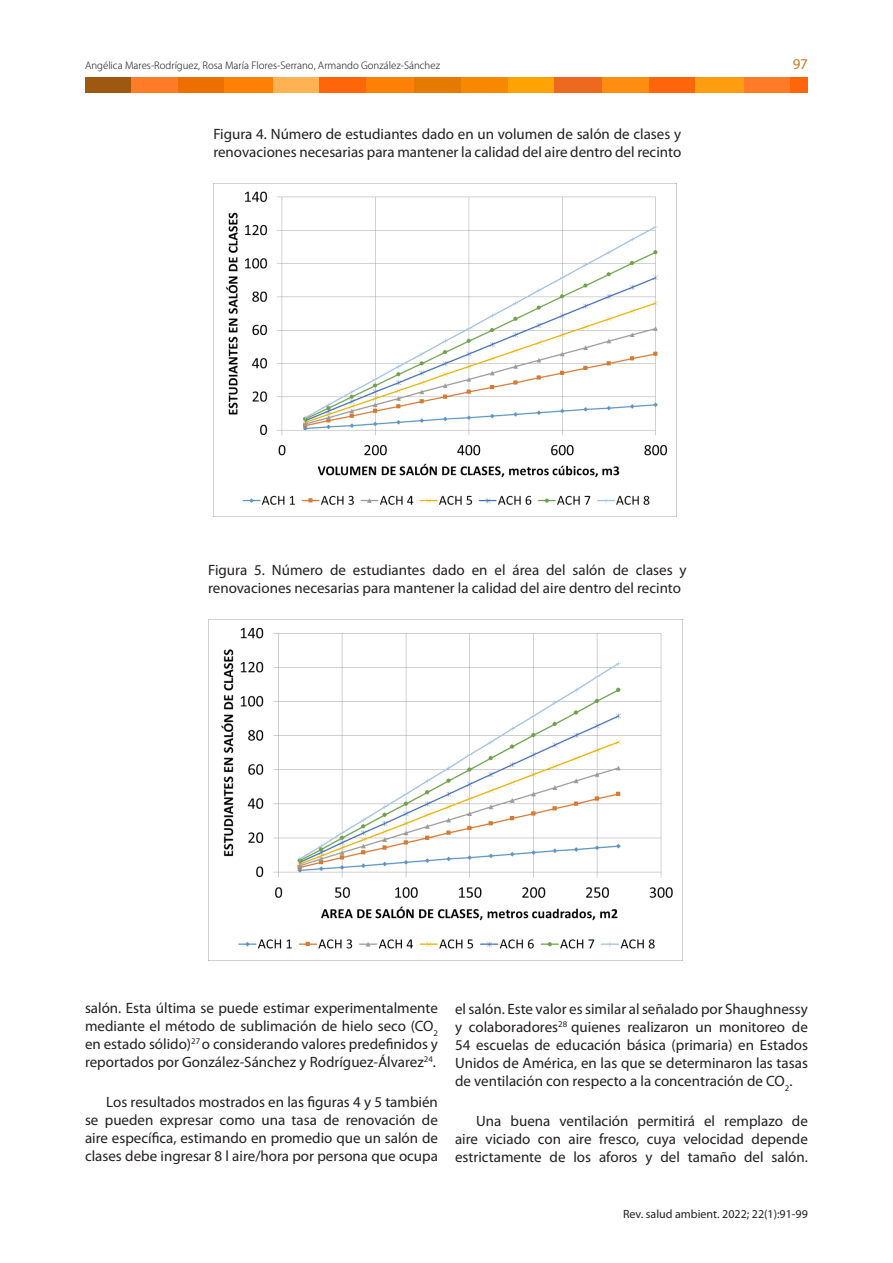
<style>
.page{position:relative;width:893px;height:1263px;background:#fff}
.page>*{position:absolute;margin:0;border:0;box-sizing:border-box;transform-origin:0 0}
.texto_Base_salto_1{font:15px/18px "Myriad Pro";color:#231f20;text-align:justify}
.texto_Base{font:15px/18px "Myriad Pro";color:#231f20}
.t1{font:15px "Myriad Pro";color:#cb7729}
.t2{font:12px "Myriad Pro";color:#231f20}
.t3{font:300 9.75px "Koz Go Pro";color:#231f20}
</style>
<div class="page">
<div style="left:85px;top:77px;width:47px;height:15px;background:#9f580f"></div>
<div style="left:132px;top:77px;width:46px;height:15px;background:#ff7b28"></div>
<div style="left:178px;top:77px;width:54px;height:15px;background:#ed6f00"></div>
<div style="left:224px;top:77px;width:56px;height:15px;background:#ff8006"></div>
<div style="left:273px;top:77px;width:47px;height:15px;background:#ffb254"></div>
<div style="left:320px;top:77px;width:52px;height:15px;background:#ff660a"></div>
<div style="left:366px;top:77px;width:53px;height:15px;background:#ff8006"></div>
<div style="left:414px;top:77px;width:47px;height:15px;background:#e47a00"></div>
<div style="left:461px;top:77px;width:52px;height:15px;background:#f68900"></div>
<div style="left:508px;top:77px;width:47px;height:15px;background:#ffa302"></div>
<div style="left:555px;top:77px;width:51px;height:15px;background:#ec691f"></div>
<div style="left:602px;top:77px;width:52px;height:15px;background:#ff8d11"></div>
<div style="left:649px;top:77px;width:50px;height:15px;background:#ff660a"></div>
<div style="left:696px;top:77px;width:53px;height:15px;background:#ff9d10"></div>
<div style="left:744px;top:77px;width:47px;height:15px;background:#ff7b28"></div>
<div style="left:791px;top:77px;width:17px;height:15px;background:#ff660a"></div>
<img style="left:213px;top:183px;width:464px;height:334px">
<img style="left:208px;top:619px;width:474px;height:341px">
<p class="t3" style="left:85px;top:59px;width:356px">Angélica Mares-Rodríguez, Rosa María Flores-Serrano, Armando González-Sánchez</p>
<p class="texto_Base" style="left:213px;top:125px;width:469px">Figura 4. Número de estudiantes dado en un volumen de salón de clases y renovaciones necesarias para mantener la calidad del aire dentro del recinto</p>
<p class="t1" style="left:793px;top:55px;width:17px">97</p>
<p class="texto_Base" style="left:208px;top:561px;width:480px">Figura 5. Número de estudiantes dado en el área del salón de clases y renovaciones necesarias para mantener la calidad del aire dentro del recinto</p>
<p class="texto_Base_salto_1" style="left:85px;top:999px;width:354px">salón. Esta última se puede estimar experimentalmente mediante el método de sublimación de hielo seco (CO<sub>2 </sub>en estado sólido)<sup>27</sup> o considerando valores predefinidos y reportados por González-Sánchez y Rodríguez-Álvarez<sup>24</sup>.</p>
<p class="texto_Base_salto_1" style="left:85px;top:1092px;width:354px;text-indent:21px">Los resultados mostrados en las figuras 4 y 5 también se pueden expresar como una tasa de renovación de aire específica, estimando en promedio que un salón de clases debe ingresar 8 l aire/hora por persona que ocupa</p>
<p class="texto_Base_salto_1" style="left:455px;top:1000px;width:354px">el salón. Este valor es similar al señalado por Shaughnessy y colaboradores<sup>28</sup> quienes realizaron un monitoreo de 54 escuelas de educación básica (primaria) en Estados Unidos de América, en las que se determinaron las tasas de ventilación con respecto a la concentración de CO<sub>2</sub>.</p>
<p class="texto_Base_salto_1" style="left:455px;top:1111px;width:354px;text-indent:21px">Una buena ventilación permitirá el remplazo de aire viciado con aire fresco, cuya velocidad depende estrictamente de los aforos y del tamaño del salón.</p>
<p class="t2" style="left:623px;top:1206px;width:186px">Rev. salud ambient. 2022; 22(1):91-99</p>
</div>
